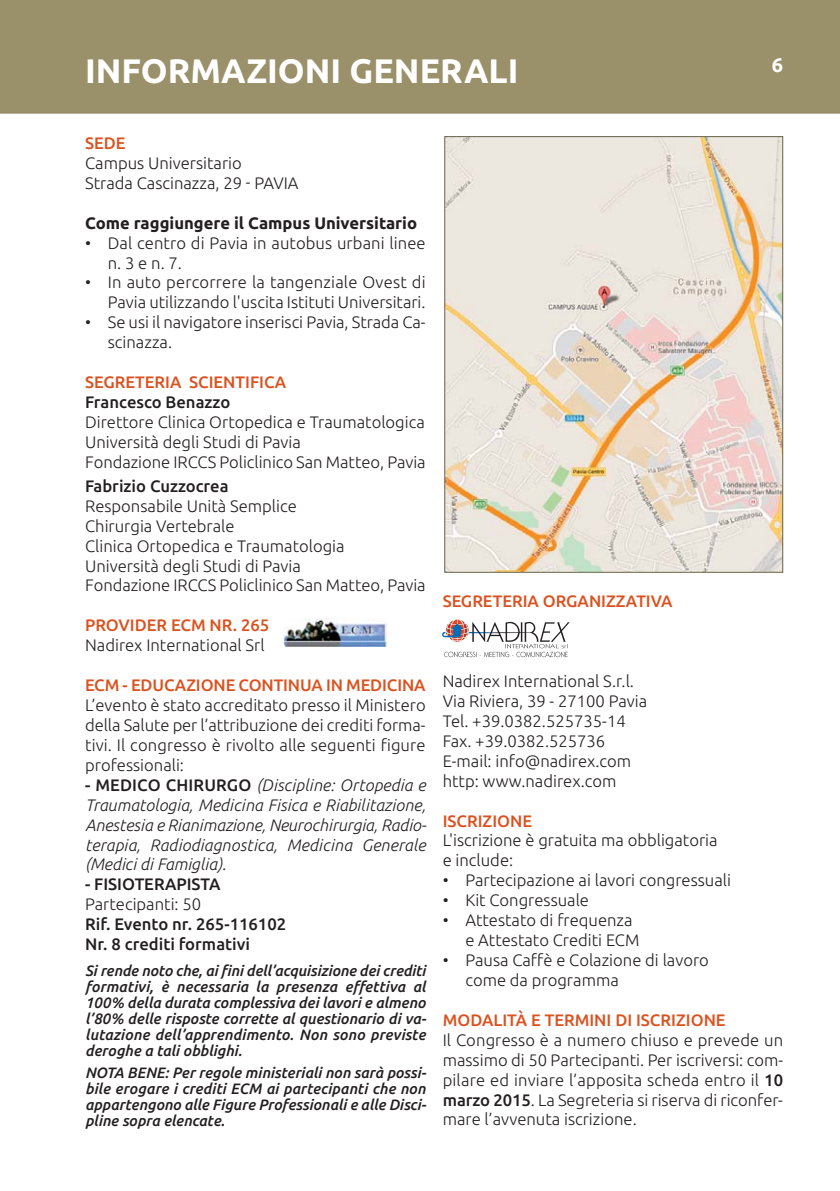
<style>
.page{position:relative;width:840px;height:1191px;background:#fff}
.page>*{position:absolute;margin:0;border:0;box-sizing:border-box;transform-origin:0 0}
.t1{font:700 34px "Ubuntu";color:#fff}
.t2{font:700 20px "Ubuntu";color:#fff}
.t3{font:300 16.6px/20px "Ubuntu";color:#231f20}
.t4{font:italic 300 16.6px/20px "Ubuntu";letter-spacing:.01em;color:#231f20;text-align:justify}
.t5{font:500 16.6px "Ubuntu";color:#da521f}
.t6{font:500 16.6px/20px "Ubuntu";color:#231f20}
.t7{font:700 16.6px "Ubuntu";color:#231f20}
.t8{font:italic 500 15px/16px "Ubuntu";color:#231f20;text-align:justify}
.s1{font-weight:500;font-style:normal}
.s2{font-weight:500}
</style>
<div class="page">
<img style="left:0;top:0;width:839px;height:658px">
<img style="left:446px;top:138px;width:334px;height:433px">
<div style="left:444px;top:136px;width:338px;height:437px;border:1px solid #686247"></div>
<svg style="left:442px;top:619px;width:127px;height:38px"></svg>
<img style="left:284px;top:618px;width:102px;height:29px">
<h1 class="t1" style="left:85px;top:51px;width:434px">INFORMAZIONI GENERALI</h1>
<p class="t2" style="left:771px;top:54px;width:13px">6</p>
<p class="t5" style="left:85px;top:136px;width:42px">SEDE</p>
<p class="t3" style="left:85px;top:154px;width:215px">Campus Universitario<br>Strada Cascinazza, 29 - PAVIA</p>
<p class="t7" style="left:85px;top:213px;width:333px">Come raggiungere il Campus Universitario</p>
<p class="t3" style="left:108px;top:234px;width:319px;text-indent:-23px">• Dal centro di Pavia in autobus urbani linee n. 3 e n. 7.</p>
<p class="t3" style="left:85px;top:274px;width:342px;text-align:right">• In auto percorrere la tangenziale Ovest di<br>Pavia utilizzando l'uscita Istituti Universitari.</p>
<p class="t3" style="left:108px;top:313px;width:319px;text-indent:-23px">• Se usi il navigatore inserisci Pavia, Strada Ca&shy;scinazza.</p>
<p class="t5" style="left:85px;top:375px;width:202px">SEGRETERIA SCIENTIFICA</p>
<p class="t6" style="left:85px;top:393px;width:147px">Francesco Benazzo</p>
<p class="t3" style="left:85px;top:413px;width:342px">Direttore Clinica Ortopedica e Traumatologica<br>Università degli Studi di Pavia<br>Fondazione IRCCS Policlinico San Matteo, Pavia</p>
<p class="t6" style="left:85px;top:477px;width:145px">Fabrizio Cuzzocrea</p>
<p class="t3" style="left:85px;top:497px;width:342px">Responsabile Unità Semplice<br>Chirurgia Vertebrale<br>Clinica Ortopedica e Traumatologia<br>Università degli Studi di Pavia<br>Fondazione IRCCS Policlinico San Matteo, Pavia</p>
<p class="t5" style="left:85px;top:618px;width:186px">PROVIDER ECM NR. 265</p>
<p class="t3" style="left:85px;top:636px;width:181px">Nadirex International Srl</p>
<p class="t5" style="left:85px;top:678px;width:342px">ECM - EDUCAZIONE CONTINUA IN MEDICINA</p>
<p class="t3" style="left:85px;top:696px;width:342px;text-align:justify">L’evento è stato accreditato presso il Ministero della Salute per l’attribuzione dei crediti forma&shy;tivi. Il congresso è rivolto alle seguenti figure professionali:</p>
<p class="t4" style="left:85px;top:776px;width:342px"><span class="s1">- MEDICO CHIRURGO</span> (Discipline: Ortopedia e Traumatologia, Medicina Fisica e Riabilitazione, Anestesia e Rianimazione, Neurochirurgia, Radio&shy;terapia, Radiodiagnostica, Medicina Generale (Medici di Famiglia).</p>
<p class="t6" style="left:85px;top:875px;width:137px">- FISIOTERAPISTA</p>
<p class="t3" style="left:85px;top:895px;width:117px">Partecipanti: 50</p>
<p class="t6" style="left:85px;top:915px;width:202px">Rif. Evento nr. 265-116102<br>Nr. 8 crediti formativi</p>
<p class="t8" style="left:85px;top:963px;width:342px">Si rende noto che, ai fini dell’acquisizione dei crediti formativi, è necessaria la presenza effettiva al 100% della durata complessiva dei lavori e almeno l’80% delle risposte corrette al questionario di va&shy;lutazione dell’apprendimento. Non sono previste deroghe a tali obblighi.</p>
<p class="t8" style="left:85px;top:1065px;width:343px">NOTA BENE: Per regole ministeriali non sarà possi&shy;bile erogare i crediti ECM ai partecipanti che non appartengono alle Figure Professionali e alle Disci&shy;pline sopra elencate.</p>
<p class="t5" style="left:442px;top:594px;width:231px">SEGRETERIA ORGANIZZATIVA</p>
<p class="t3" style="left:442px;top:672px;width:206px">Nadirex International S.r.l.<br>Via Riviera, 39 - 27100 Pavia<br>Tel. +39.0382.525735-14<br>Fax. +39.0382.525736<br>E-mail: info@nadirex.com http: www.nadirex.com</p>
<p class="t5" style="left:442px;top:813px;width:91px">ISCRIZIONE</p>
<p class="t3" style="left:442px;top:831px;width:276px">L'iscrizione è gratuita ma obbligatoria e include:</p>
<p class="t3" style="left:442px;top:871px;width:289px">• Partecipazione ai lavori congressuali</p>
<p class="t3" style="left:442px;top:891px;width:148px">• Kit Congressuale</p>
<p class="t3" style="left:465px;top:911px;width:175px;text-indent:-23px">• Attestato di frequenza e Attestato Crediti ECM</p>
<p class="t3" style="left:465px;top:951px;width:245px;text-indent:-23px">• Pausa Caffè e Colazione di lavoro come da programma</p>
<p class="t5" style="left:442px;top:1013px;width:284px">MODALITÀ E TERMINI DI ISCRIZIONE</p>
<p class="t3" style="left:442px;top:1030px;width:342px;text-align:justify">Il Congresso è a numero chiuso e prevede un massimo di 50 Partecipanti. Per iscriversi: com&shy;pilare ed inviare l’apposita scheda entro il <span class="s2">10 marzo 2015</span>. La Segreteria si riserva di riconfer&shy;mare l’avvenuta iscrizione.</p>
</div>
